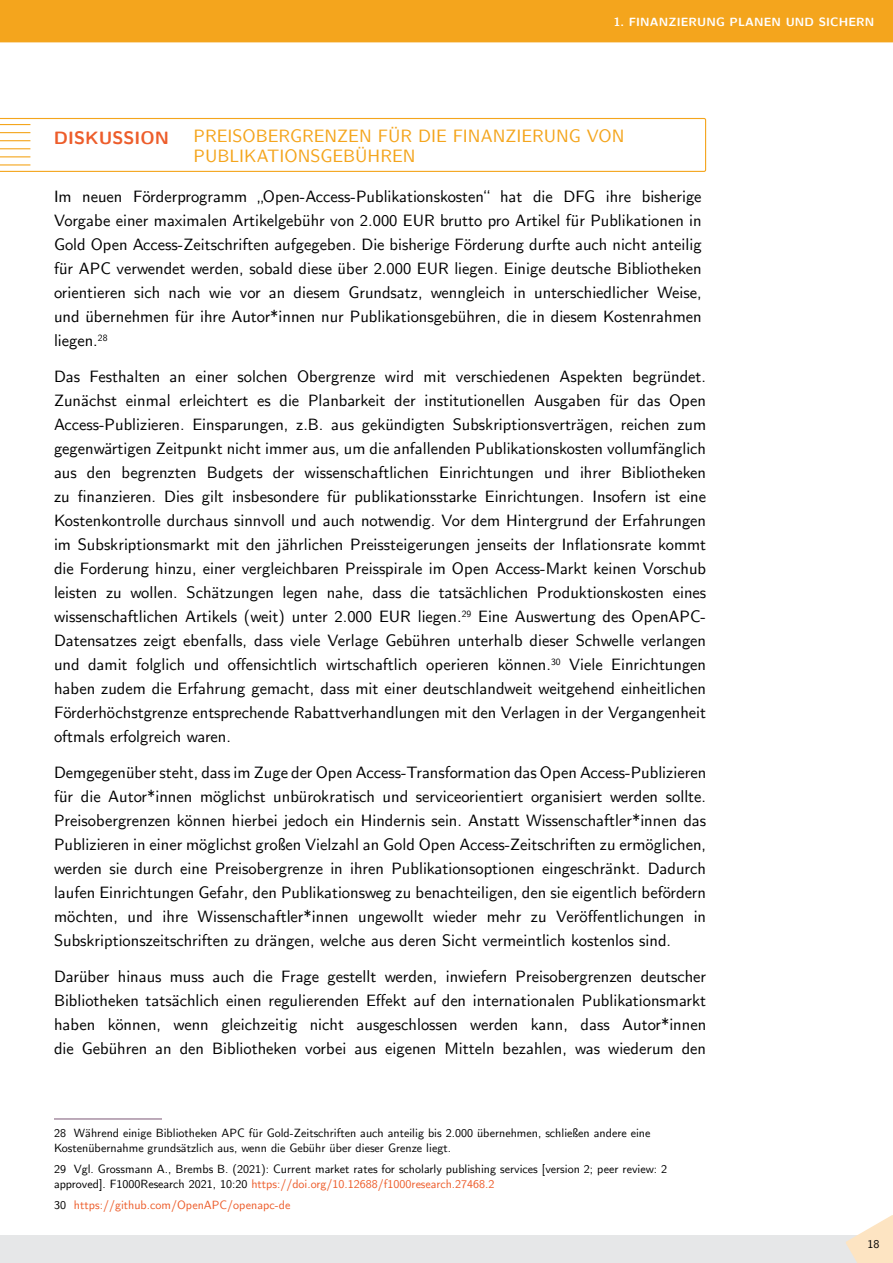
<style>
.page{position:relative;width:893px;height:1263px;background:#fff}
.page>*{position:absolute;margin:0;border:0;box-sizing:border-box;transform-origin:0 0}
.t1{font:18px/19.5px "CMU Sans Serif";color:#f4a51d}
.t2{font:700 18px "CMU Sans Serif";color:#ed5d2b}
.t3{font:16.5px/24px "CMU Sans Serif";color:#000;text-align:justify}
.t4{font:12px/15px "CMU Sans Serif";color:#000}
.t5{font:12px "CMU Sans Serif";color:#ed5d2b}
.t6{font:700 12px "CMU Sans Serif";letter-spacing:.01em;color:#fff}
.s1{color:#ed5d2b}
.s2{color:#000}
</style>
<div class="page">
<hr style="left:54px;top:1118px;width:108px;height:1px;background:#7b5775">
<svg style="left:0;top:118px;width:706px;height:54px"></svg>
<hr style="left:0;top:124px;width:30px;height:1px;background:#f4a51d">
<hr style="left:0;top:132px;width:30px;height:1px;background:#f4a51d">
<hr style="left:0;top:140px;width:30px;height:1px;background:#f4a51d">
<div style="left:0;top:0;width:893px;height:42px;background:#f4a51d"></div>
<div style="left:0;top:1236px;width:891px;height:27px;background:#e6e7e8"></div>
<svg style="left:845px;top:1215px;width:48px;height:48px"></svg>
<hr style="left:0;top:148px;width:30px;height:1px;background:#f4a51d">
<hr style="left:0;top:156px;width:30px;height:1px;background:#f4a51d">
<hr style="left:0;top:164px;width:30px;height:2px;background:#f4a51d">
<p class="t6" style="left:614px;top:11px;width:262px">1. FINANZIERUNG PLANEN UND SICHERN</p>
<p class="t2" style="left:54px;top:123px;width:117px">DISKUSSION</p>
<p class="t1" style="left:194px;top:125px;width:432px">PREISOBERGRENZEN FÜR DIE FINANZIERUNG VON<br>PUBLIKATIONSGEBÜHREN</p>
<p class="t3" style="left:54px;top:183px;width:649px">Im neuen Förderprogramm „Open-Access-Publikationskosten“ hat die DFG ihre bisherige Vorgabe einer maximalen Artikelgebühr von 2.000 EUR brutto pro Artikel für Publikationen in Gold Open Access-Zeitschriften aufgegeben. Die bisherige Förderung durfte auch nicht anteilig für APC verwendet werden, sobald diese über 2.000 EUR liegen. Einige deutsche Bibliotheken orientieren sich nach wie vor an diesem Grundsatz, wenngleich in unterschiedlicher Weise, und übernehmen für ihre Autor*innen nur Publikationsgebühren, die in diesem Kostenrahmen liegen.<sup>28</sup></p>
<p class="t3" style="left:54px;top:363px;width:654px">Das Festhalten an einer solchen Obergrenze wird mit verschiedenen Aspekten begründet.<br>Zunächst einmal erleichtert es die Planbarkeit der institutionellen Ausgaben für das Open Access-Publizieren. Einsparungen, z.B. aus gekündigten Subskriptionsverträgen, reichen zum gegenwärtigen Zeitpunkt nicht immer aus, um die anfallenden Publikationskosten vollumfänglich aus den begrenzten Budgets der wissenschaftlichen Einrichtungen und ihrer Bibliotheken zu finanzieren. Dies gilt insbesondere für publikationsstarke Einrichtungen. Insofern ist eine Kostenkontrolle durchaus sinnvoll und auch notwendig. Vor dem Hintergrund der Erfahrungen im Subskriptionsmarkt mit den jährlichen Preissteigerungen jenseits der Inflationsrate kommt die Forderung hinzu, einer vergleichbaren Preisspirale im Open Access-Markt keinen Vorschub leisten zu wollen. Schätzungen legen nahe, dass die tatsächlichen Produktionskosten eines wissenschaftlichen Artikels (weit) unter 2.000 EUR liegen.<sup>29</sup> Eine Auswertung des OpenAPC-Datensatzes zeigt ebenfalls, dass viele Verlage Gebühren unterhalb dieser Schwelle verlangen und damit folglich und offensichtlich wirtschaftlich operieren können.<sup>30</sup> Viele Einrichtungen haben zudem die Erfahrung gemacht, dass mit einer deutschlandweit weitgehend einheitlichen Förderhöchstgrenze entsprechende Rabattverhandlungen mit den Verlagen in der Vergangenheit oftmals erfolgreich waren.</p>
<p class="t3" style="left:54px;top:759px;width:654px">Demgegenüber steht, dass im Zuge der Open Access-Transformation das Open Access-Publizieren für die Autor*innen möglichst unbürokratisch und serviceorientiert organisiert werden sollte.<br>Preisobergrenzen können hierbei jedoch ein Hindernis sein. Anstatt Wissenschaftler*innen das Publizieren in einer möglichst großen Vielzahl an Gold Open Access-Zeitschriften zu ermöglichen, werden sie durch eine Preisobergrenze in ihren Publikationsoptionen eingeschränkt. Dadurch laufen Einrichtungen Gefahr, den Publikationsweg zu benachteiligen, den sie eigentlich befördern möchten, und ihre Wissenschaftler*innen ungewollt wieder mehr zu Veröffentlichungen in Subskriptionszeitschriften zu drängen, welche aus deren Sicht vermeintlich kostenlos sind.</p>
<p class="t3" style="left:54px;top:963px;width:654px">Darüber hinaus muss auch die Frage gestellt werden, inwiefern Preisobergrenzen deutscher Bibliotheken tatsächlich einen regulierenden Effekt auf den internationalen Publikationsmarkt haben können, wenn gleichzeitig nicht ausgeschlossen werden kann, dass Autor*innen die Gebühren an den Bibliotheken vorbei aus eigenen Mitteln bezahlen, was wiederum den</p>
<p class="t4" style="left:54px;top:1124px;width:598px">28 Während einige Bibliotheken APC für Gold-Zeitschriften auch anteilig bis 2.000 übernehmen, schließen andere eine<br>Kostenübernahme grundsätzlich aus, wenn die Gebühr über dieser Grenze liegt.</p>
<p class="t4" style="left:54px;top:1160px;width:615px">29 Vgl. Grossmann A., Brembs B. (2021): Current market rates for scholarly publishing services [version 2; peer review: 2 approved]. F1000Research 2021, 10:20 <span class="s1">https://doi.org/10.12688/f1000research.27468.2</span></p>
<p class="t5" style="left:54px;top:1195px;width:238px"><span class="s2">30</span> https://github.com/OpenAPC/openapc-de</p>
<p class="t4" style="left:868px;top:1235px;width:13px">18</p>
</div>
